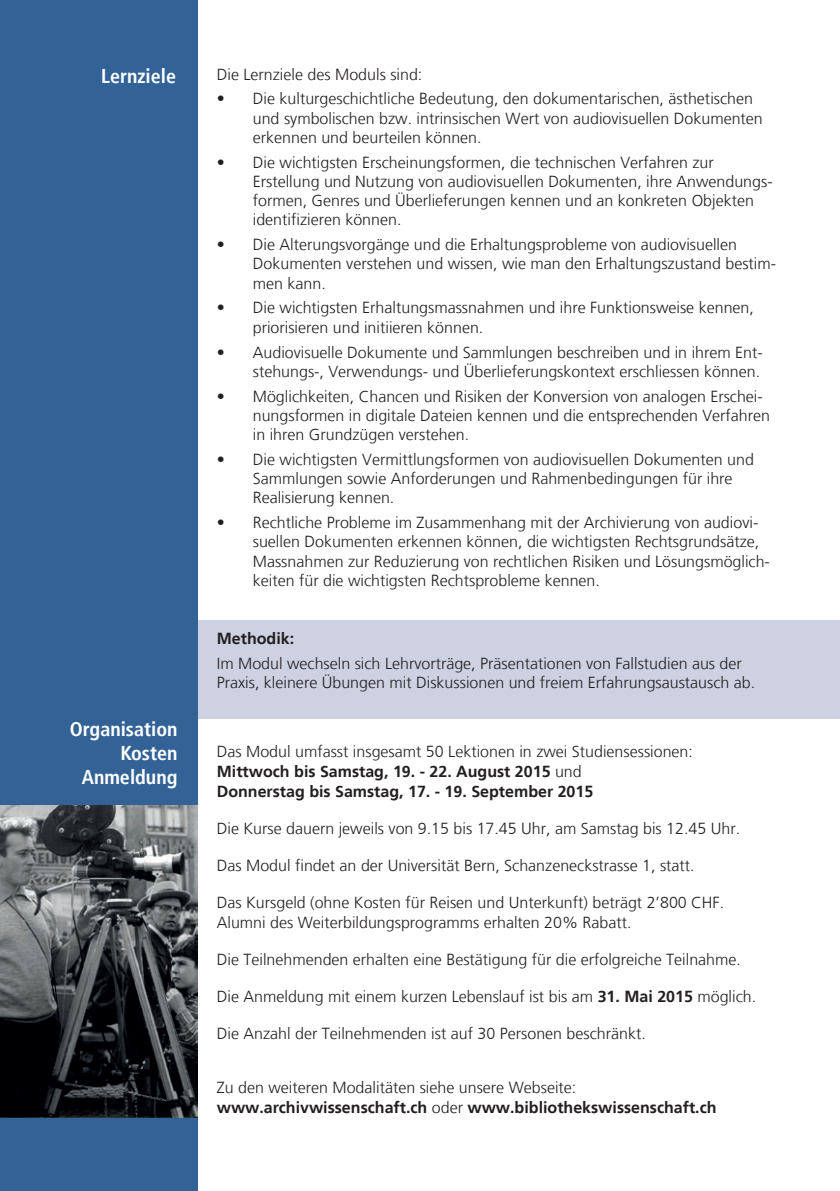
<style>
.page{position:relative;width:840px;height:1191px;background:#fff}
.page>*{position:absolute;margin:0;border:0;box-sizing:border-box;transform-origin:0 0}
.t1{font:700 condensed 20px/24px "Frutiger";color:#fff;text-align:right}
.t2{font:300 16px/19.2px "Frutiger";color:#231f20}
.t3{font:700 16px/20px "Frutiger";color:#231f20}
.s1{font-weight:300}
.s2{font-weight:700}
</style>
<div class="page">
<div style="left:197px;top:620px;width:642px;height:98px;background:#ced1e2"></div>
<div style="left:0;top:0;width:197px;height:1191px;background:#336296"></div>
<img style="left:0;top:805px;width:197px;height:312px">
<p class="t1" style="left:101px;top:64px;width:76px">Lernziele</p>
<p class="t1" style="left:70px;top:717px;width:109px">Organisation<br>Kosten<br>Anmeldung</p>
<p class="t2" style="left:217px;top:65px;width:207px">Die Lernziele des Moduls sind:</p>
<p class="t2" style="left:253px;top:89px;width:511px;text-indent:-36px">• Die kulturgeschichtliche Bedeutung, den dokumentarischen, ästhetischen und symbolischen bzw. intrinsischen Wert von audiovisuellen Dokumenten erkennen und beurteilen können.</p>
<p class="t2" style="left:253px;top:153px;width:521px;text-indent:-36px">• Die wichtigsten Erscheinungsformen, die technischen Verfahren zur Erstellung und Nutzung von audiovisuellen Dokumenten, ihre Anwendungs&shy;formen, Genres und Überlieferungen kennen und an konkreten Objekten identifizieren können.</p>
<p class="t2" style="left:253px;top:235px;width:524px;text-indent:-36px">• Die Alterungsvorgänge und die Erhaltungsprobleme von audiovisuellen<br>Dokumenten verstehen und wissen, wie man den Erhaltungszustand bestim&shy;men kann.</p>
<p class="t2" style="left:253px;top:298px;width:502px;text-indent:-36px">• Die wichtigsten Erhaltungsmassnahmen und ihre Funktionsweise kennen, priorisieren und initiieren können.</p>
<p class="t2" style="left:217px;top:343px;width:547px;text-align:right">• Audiovisuelle Dokumente und Sammlungen beschreiben und in ihrem Ent&shy;stehungs-, Verwendungs- und Überlieferungskontext erschliessen können.</p>
<p class="t2" style="left:253px;top:387px;width:518px;text-indent:-36px">• Möglichkeiten, Chancen und Risiken der Konversion von analogen Erschei&shy;nungsformen in digitale Dateien kennen und die entsprechenden Verfahren in ihren Grundzügen verstehen.</p>
<p class="t2" style="left:253px;top:450px;width:502px;text-indent:-36px">• Die wichtigsten Vermittlungsformen von audiovisuellen Dokumenten und<br>Sammlungen sowie Anforderungen und Rahmenbedingungen für ihre<br>Realisierung kennen.</p>
<p class="t2" style="left:253px;top:513px;width:518px;text-indent:-36px">• Rechtliche Probleme im Zusammenhang mit der Archivierung von audiovi&shy;suellen Dokumenten erkennen können, die wichtigsten Rechtsgrundsätze, Massnahmen zur Reduzierung von rechtlichen Risiken und Lösungsmöglich&shy;keiten für die wichtigsten Rechtsprobleme kennen.</p>
<p class="t3" style="left:217px;top:629px;width:79px">Methodik:</p>
<p class="t2" style="left:217px;top:654px;width:539px">Im Modul wechseln sich Lehrvorträge, Präsentationen von Fallstudien aus der<br>Praxis, kleinere Übungen mit Diskussionen und freiem Erfahrungsaustausch ab.</p>
<p class="t3" style="left:217px;top:741px;width:477px"><span class="s1">Das Modul umfasst insgesamt 50 Lektionen in zwei Studiensessionen:<br></span>Mittwoch bis Samstag, 19. - 22. August 2015 <span class="s1">und<br></span>Donnerstag bis Samstag, 17. - 19. September 2015</p>
<p class="t2" style="left:217px;top:819px;width:524px">Die Kurse dauern jeweils von 9.15 bis 17.45 Uhr, am Samstag bis 12.45 Uhr.</p>
<p class="t2" style="left:217px;top:856px;width:479px">Das Modul findet an der Universität Bern, Schanzeneckstrasse 1, statt.</p>
<p class="t2" style="left:217px;top:892px;width:508px;line-height:20px">Das Kursgeld (ohne Kosten für Reisen und Unterkunft) beträgt 2’800 CHF.<br>Alumni des Weiterbildungsprogramms erhalten 20% Rabatt.</p>
<p class="t2" style="left:217px;top:950px;width:525px">Die Teilnehmenden erhalten eine Bestätigung für die erfolgreiche Teilnahme.</p>
<p class="t2" style="left:217px;top:987px;width:540px">Die Anmeldung mit einem kurzen Lebenslauf ist bis am <span class="s2">31. Mai 2015</span> möglich.</p>
<p class="t2" style="left:217px;top:1024px;width:430px">Die Anzahl der Teilnehmenden ist auf 30 Personen beschränkt.</p>
<p class="t3" style="left:217px;top:1077px;width:501px"><span class="s1">Zu den weiteren Modalitäten siehe unsere Webseite: </span>www.archivwissenschaft.ch <span class="s1">oder</span> www.bibliothekswissenschaft.ch</p>
</div>
